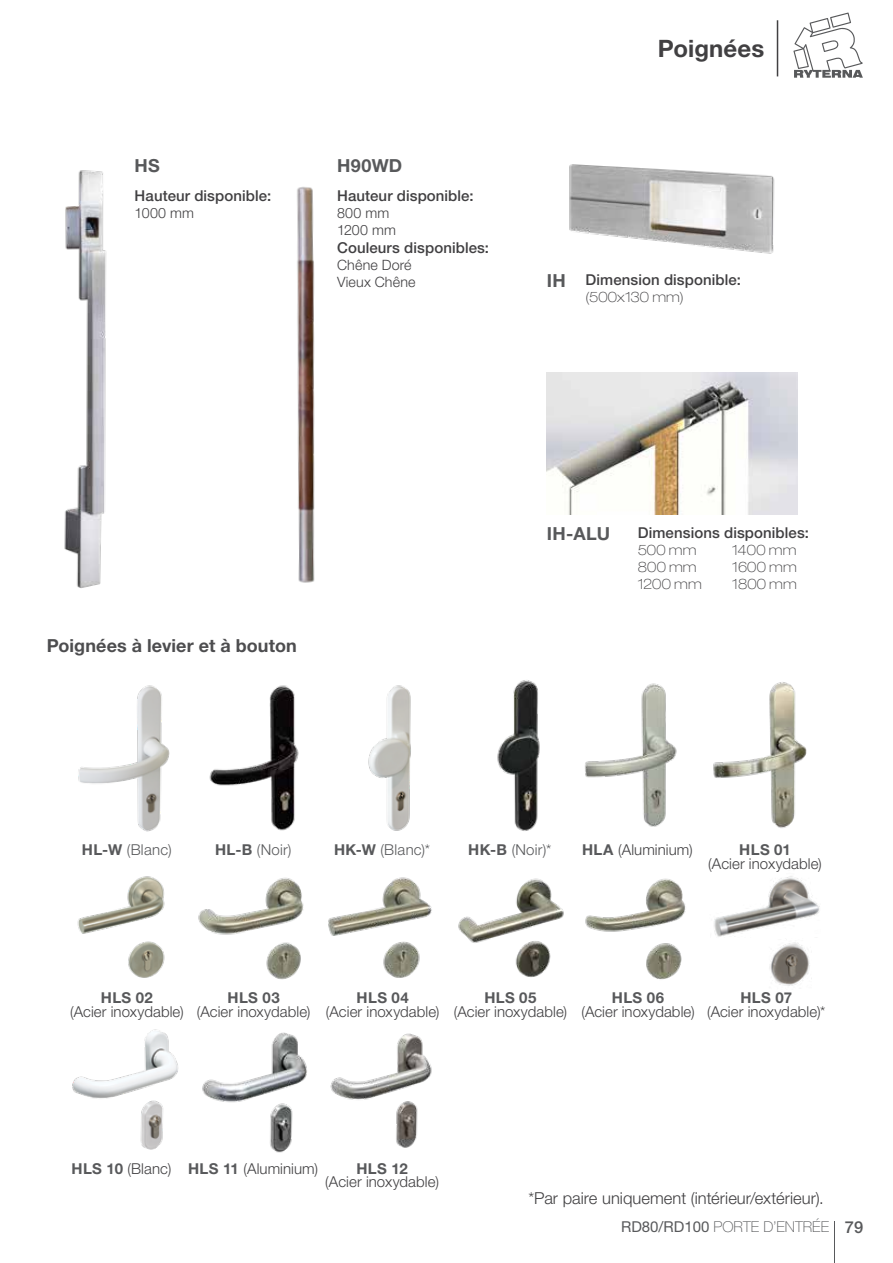
<style>
.page{position:relative;width:893px;height:1263px;background:#fff}
.page>*{position:absolute;margin:0;border:0;box-sizing:border-box;transform-origin:0 0}
.t1{font:700 24px "Helvetica Neue LT Pro";color:#414042}
.t2{font:700 18px "Helvetica Neue LT Pro";letter-spacing:.005em;color:#4d4d4f}
.t3{font:700 18px "Helvetica Neue LT Pro";letter-spacing:.015em;color:#58595b}
.t4{font:300 16.5px "Helvetica Neue LT Pro";letter-spacing:.005em;color:#414042}
.t5{font:300 15px "Helvetica Neue LT Pro";letter-spacing:.005em;color:#414042}
.t6{font:500 15px "Helvetica Neue LT Pro";letter-spacing:.005em;color:#414042}
.t7{font:300 15px "Helvetica Neue LT Pro";letter-spacing:.015em;color:#58595b}
.t8{font:700 15px "Helvetica Neue LT Pro";letter-spacing:.025em;color:#58595b}
.t9{font:100 15px "Helvetica Neue LT Pro";color:#58595b}
.t10{font:100 expanded 14.25px/17.1px "Helvetica Neue LT Pro";letter-spacing:.01em;color:#414042}
.t11{font:300 14.25px/17.1px "Helvetica Neue LT Pro";letter-spacing:.01em;color:#414042}
.s1{font-weight:700}
.s2{font-weight:700;color:#58595b}
.s3{font-weight:400}
.s4{font-weight:500;font-size:16.5px}
</style>
<div class="page">
<hr style="left:777px;top:20px;width:1px;height:56px;background:#414042">
<svg style="left:793px;top:13px;width:70px;height:65px"></svg>
<hr style="left:834px;top:1221px;width:1px;height:42px;background:#58595b">
<img style="left:330px;top:1033px;width:102px;height:115px">
<img style="left:72px;top:1029px;width:106px;height:121px">
<img style="left:202px;top:1032px;width:105px;height:121px">
<img style="left:209px;top:685px;width:90px;height:146px">
<img style="left:497px;top:680px;width:43px;height:151px">
<img style="left:585px;top:683px;width:92px;height:144px">
<img style="left:713px;top:682px;width:94px;height:146px">
<img style="left:78px;top:685px;width:92px;height:147px">
<img style="left:368px;top:685px;width:43px;height:146px">
<img style="left:328px;top:877px;width:104px;height:101px">
<img style="left:458px;top:878px;width:106px;height:99px">
<img style="left:77px;top:876px;width:88px;height:102px">
<img style="left:585px;top:878px;width:101px;height:102px">
<img style="left:714px;top:876px;width:106px;height:110px">
<img style="left:198px;top:877px;width:106px;height:103px">
<img style="left:547px;top:372px;width:251px;height:142px">
<img style="left:64px;top:170px;width:43px;height:418px">
<img style="left:297px;top:187px;width:18px;height:396px">
<img style="left:569px;top:164px;width:206px;height:90px">
<p class="t3" style="left:135px;top:154px;width:27px">HS</p>
<p class="t3" style="left:337px;top:154px;width:67px">H90WD</p>
<p class="t6" style="left:135px;top:187px;width:138px">Hauteur disponible:</p>
<p class="t11" style="left:135px;top:204px;width:61px">1000 mm</p>
<p class="t6" style="left:337px;top:187px;width:138px">Hauteur disponible:</p>
<p class="t11" style="left:337px;top:204px;width:60px">800 mm<br>1200 mm</p>
<p class="t6" style="left:337px;top:239px;width:153px">Couleurs disponibles:</p>
<p class="t11" style="left:337px;top:256px;width:80px">Chêne Doré<br>Vieux Chêne</p>
<h1 class="t1" style="left:658px;top:33px;width:108px">Poignées</h1>
<p class="t3" style="left:547px;top:270px;width:20px">IH</p>
<p class="t6" style="left:585px;top:271px;width:157px">Dimension disponible:</p>
<p class="t10" style="left:585px;top:288px;width:100px">(500x130 mm)</p>
<p class="t2" style="left:47px;top:635px;width:252px">Poignées à levier et à bouton</p>
<p class="t3" style="left:547px;top:522px;width:65px">IH-ALU</p>
<p class="t6" style="left:638px;top:523px;width:173px">Dimensions disponibles:</p>
<p class="t10" style="left:638px;top:541px;width:66px">500 mm<br>800 mm<br>1200 mm</p>
<p class="t10" style="left:732px;top:541px;width:66px;text-align:justify">1400 mm 1600 mm 1800 mm</p>
<p class="t7" style="left:215px;top:840px;width:78px"><span class="s1">HL-B</span> (Noir)</p>
<p class="t7" style="left:468px;top:840px;width:84px"><span class="s1">HK-B</span> (Noir)*</p>
<p class="t5" style="left:582px;top:840px;width:112px"><span class="s2">HLA</span> (Aluminium)</p>
<p class="t8" style="left:739px;top:840px;width:53px">HLS 01</p>
<p class="t5" style="left:708px;top:854px;width:115px">(Acier inoxydable)</p>
<p class="t7" style="left:82px;top:840px;width:91px"><span class="s1">HL-W</span> (Blanc)</p>
<p class="t7" style="left:334px;top:840px;width:98px"><span class="s1">HK-W</span> (Blanc)*</p>
<p class="t8" style="left:101px;top:988px;width:54px">HLS 02</p>
<p class="t5" style="left:70px;top:1002px;width:115px">(Acier inoxydable)</p>
<p class="t8" style="left:228px;top:988px;width:54px">HLS 03</p>
<p class="t5" style="left:197px;top:1002px;width:115px">(Acier inoxydable)</p>
<p class="t8" style="left:357px;top:988px;width:54px">HLS 04</p>
<p class="t5" style="left:326px;top:1002px;width:115px">(Acier inoxydable)</p>
<p class="t8" style="left:484px;top:988px;width:54px">HLS 05</p>
<p class="t5" style="left:454px;top:1002px;width:115px">(Acier inoxydable)</p>
<p class="t8" style="left:612px;top:988px;width:54px">HLS 06</p>
<p class="t5" style="left:581px;top:1002px;width:115px">(Acier inoxydable)</p>
<p class="t8" style="left:740px;top:988px;width:53px">HLS 07</p>
<p class="t5" style="left:707px;top:1002px;width:120px">(Acier inoxydable)*</p>
<p class="t5" style="left:72px;top:1159px;width:101px"><span class="s2">HLS 10</span> (Blanc)</p>
<p class="t5" style="left:188px;top:1159px;width:131px"><span class="s2">HLS 11</span> (Aluminium)</p>
<p class="t8" style="left:356px;top:1159px;width:53px">HLS 12</p>
<p class="t5" style="left:325px;top:1172px;width:115px">(Acier inoxydable)</p>
<p class="t4" style="left:528px;top:1188px;width:297px">*Par paire uniquement (intérieur/extérieur).</p>
<p class="t9" style="left:621px;top:1218px;width:244px"><span class="s3">RD80/RD100</span> PORTE D’ENTRÉE <span class="s4">79</span></p>
</div>
